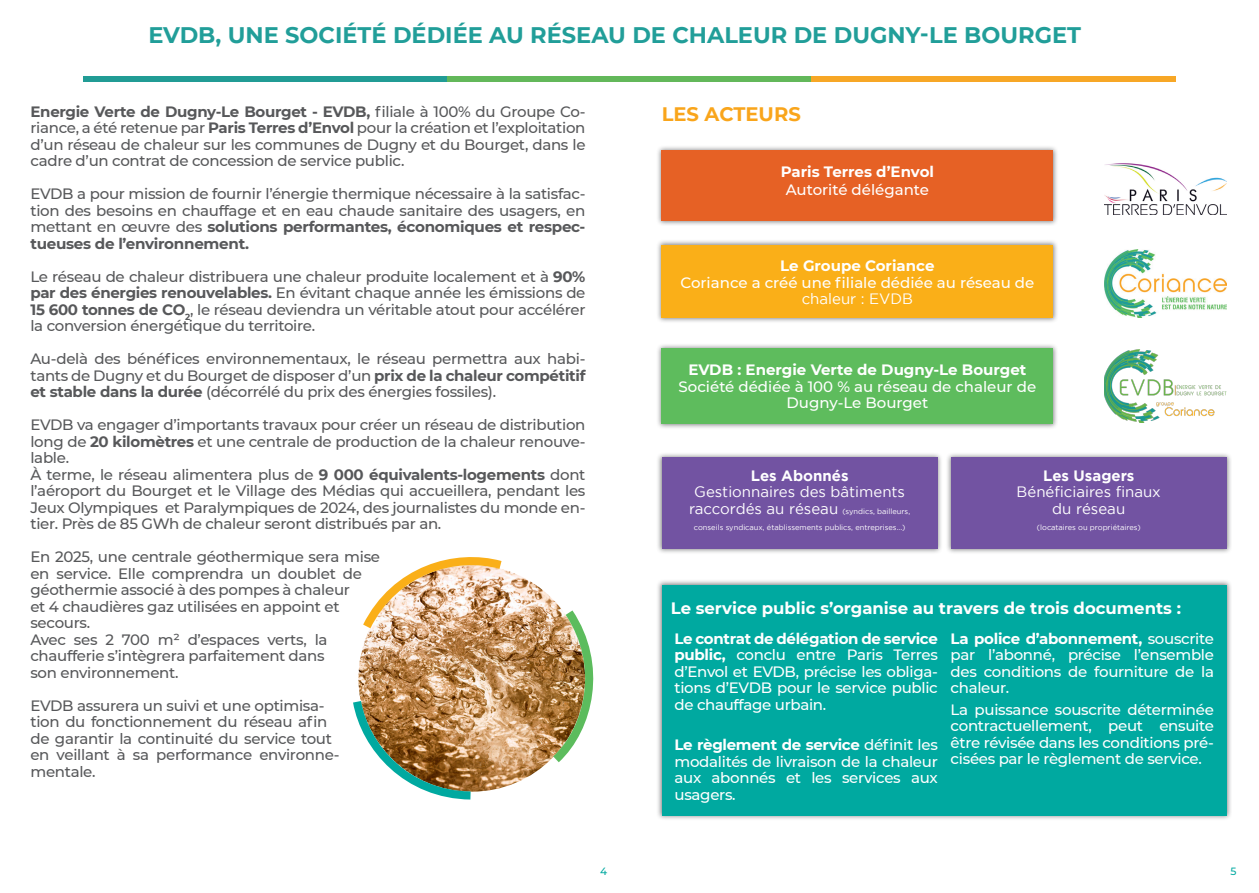
<style>
.page{position:relative;width:1259px;height:893px;background:#fff}
.page>*{position:absolute;margin:0;border:0;box-sizing:border-box;transform-origin:0 0}
.t1{font:700 22.5px "Montserrat";color:#219e99}
.t2{font:700 19.5px "Montserrat";color:#f9a51b}
.Inter{font:700 16.5px "Montserrat";color:#fff}
.texte_sommaire{font:500 15px/16.5px "Montserrat";letter-spacing:-.02em;color:#57585a;text-align:justify}
.texte_courant_gris{font:500 15px/16.5px "Montserrat";letter-spacing:-.02em;color:#fff;text-align:justify}
.texte_courant_gris-2{font:500 15px/16.5px "Montserrat";color:#fff;text-align:center}
.texte_courant_gris-3{font:700 15px "Montserrat";color:#fff}
.texte_courant_gris-4{font:15px/16.8px "Gotham";color:#fff;text-align:center}
.texte_courant_gris-5{font:700 15px "Gotham";color:#fff}
.t3{font:500 10.5px "Montserrat";color:#00a9a0}
.texte_courant_gris-6{font:7.5px "Gotham";color:#fff}
.s1{font-weight:700}
.s2{font-family:"Gotham";font-weight:400}
.s3{font-size:15px}
</style>
<div class="page">
<div style="left:83px;top:77px;width:364px;height:5px;background:#219c95"></div>
<div style="left:447px;top:77px;width:364px;height:5px;background:#63b85a"></div>
<div style="left:811px;top:77px;width:365px;height:5px;background:#f7a726"></div>
<div style="left:656px;top:579px;width:576px;height:242px;background:#57585a;opacity:.75"></div>
<div style="left:662px;top:585px;width:564px;height:230px;background:#00a9a0"></div>
<div style="left:656px;top:145px;width:402px;height:81px;background:#57585a;opacity:.75"></div>
<div style="left:662px;top:150px;width:391px;height:70px;background:#e66125"></div>
<div style="left:656px;top:239px;width:402px;height:84px;background:#57585a;opacity:.75"></div>
<div style="left:662px;top:245px;width:391px;height:73px;background:#faaf18"></div>
<div style="left:656px;top:343px;width:402px;height:86px;background:#57585a;opacity:.75"></div>
<div style="left:662px;top:349px;width:391px;height:75px;background:#5ebc5d"></div>
<div style="left:656px;top:452px;width:576px;height:103px;background:#57585a;opacity:.75"></div>
<div style="left:662px;top:458px;width:275px;height:91px;background:#7253a2"></div>
<div style="left:951px;top:458px;width:275px;height:91px;background:#7253a2"></div>
<img style="left:1104px;top:163px;width:122px;height:51px">
<img style="left:1104px;top:250px;width:122px;height:68px">
<img style="left:1104px;top:350px;width:122px;height:73px">
<img style="left:358px;top:565px;width:227px;height:227px;border-radius:113px">
<svg style="left:544px;top:601px;width:50px;height:165px"></svg>
<svg style="left:353px;top:692px;width:126px;height:108px"></svg>
<svg style="left:363px;top:557px;width:147px;height:80px"></svg>
<p class="t1" style="left:148px;top:19px;width:934px">EVDB, UNE SOCIÉTÉ DÉDIÉE AU RÉSEAU DE CHALEUR DE DUGNY-LE BOURGET</p>
<p class="texte_sommaire" style="left:30px;top:102px;width:556px"><span class="s1">Energie Verte de Dugny-Le Bourget - EVDB,</span> filiale à 100% du Groupe Co&shy;riance, a été retenue par <span class="s1">Paris Terres d’Envol</span> pour la création et l’exploitation d’un réseau de chaleur sur les communes de Dugny et du Bourget, dans le cadre d’un contrat de concession de service public.</p>
<p class="texte_sommaire" style="left:30px;top:185px;width:556px">EVDB a pour mission de fournir l’énergie thermique nécessaire à la satisfac&shy;tion des besoins en chauffage et en eau chaude sanitaire des usagers, en mettant en œuvre des <span class="s1">solutions performantes, économiques et respec&shy;tueuses de l’environnement.</span></p>
<p class="texte_sommaire" style="left:30px;top:267px;width:556px">Le réseau de chaleur distribuera une chaleur produite localement et à <span class="s1">90% par des énergies renouvelables.</span> En évitant chaque année les émissions de <span class="s1">15 600 tonnes de CO</span><sub>2</sub>, le réseau deviendra un véritable atout pour accélérer la conversion énergétique du territoire.</p>
<p class="texte_sommaire" style="left:30px;top:350px;width:556px">Au-delà des bénéfices environnementaux, le réseau permettra aux habi&shy;tants de Dugny et du Bourget de disposer d’un <span class="s1">prix de la chaleur compétitif et stable dans la durée</span> (décorrélé du prix des énergies fossiles).</p>
<p class="texte_sommaire" style="left:30px;top:416px;width:556px">EVDB va engager d’importants travaux pour créer un réseau de distribution long de <span class="s1">20 kilomètres</span> et une centrale de production de la chaleur renouve&shy;lable.</p>
<p class="texte_sommaire" style="left:30px;top:465px;width:556px">À terme, le réseau alimentera plus de <span class="s1">9 000 équivalents-logements</span> dont l’aéroport du Bourget et le Village des Médias qui accueillera, pendant les Jeux Olympiques et Paralympiques de 2024, des journalistes du monde en&shy;tier. Près de 85 GWh de chaleur seront distribués par an.</p>
<p class="texte_sommaire" style="left:30px;top:548px;width:351px;text-align:left">En 2025, une centrale géothermique sera mise en service. Elle comprendra un doublet de géothermie associé à des pompes à chaleur<br>et 4 chaudières gaz utilisées en appoint et secours.</p>
<p class="texte_sommaire" style="left:30px;top:630px;width:299px;text-align:left">Avec ses 2 700 m² d’espaces verts, la chaufferie s’intègrera parfaitement dans son environnement.</p>
<p class="texte_sommaire" style="left:30px;top:696px;width:311px;text-align:left">EVDB assurera un suivi et une optimisa&shy;tion du fonctionnement du réseau afin de garantir la continuité du service tout en veillant à sa performance environne&shy;mentale.</p>
<p class="t2" style="left:662px;top:100px;width:140px">LES ACTEURS</p>
<p class="texte_courant_gris-3" style="left:781px;top:161px;width:155px">Paris Terres d’Envol</p>
<p class="texte_courant_gris-2" style="left:786px;top:180px;width:145px">Autorité délégante</p>
<p class="texte_courant_gris-3" style="left:780px;top:255px;width:156px">Le Groupe Coriance</p>
<p class="texte_courant_gris-2" style="left:680px;top:273px;width:355px">Coriance a créé une filiale dédiée au réseau de <span class="s2">chaleur : EVDB</span></p>
<p class="texte_courant_gris-3" style="left:688px;top:359px;width:339px">EVDB : Energie Verte de Dugny-Le Bourget</p>
<p class="texte_courant_gris-2" style="left:678px;top:377px;width:359px">Société dédiée à 100 % au réseau de chaleur de<br>Dugny-Le Bourget</p>
<p class="texte_courant_gris-5" style="left:751px;top:467px;width:99px">Les Abonnés</p>
<p class="texte_courant_gris-4" style="left:694px;top:483px;width:212px">Gestionnaires des bâtiments</p>
<p class="texte_courant_gris-6" style="left:689px;top:507px;width:222px"><span class="s3">raccordés au réseau</span> (syndics, bailleurs,</p>
<p class="texte_courant_gris-6" style="left:694px;top:524px;width:213px">conseils syndicaux, établissements publics, entreprises...)</p>
<p class="texte_courant_gris-5" style="left:1043px;top:467px;width:93px">Les Usagers</p>
<p class="texte_courant_gris-4" style="left:1016px;top:483px;width:146px">Bénéficiaires finaux du réseau</p>
<p class="texte_courant_gris-6" style="left:1037px;top:524px;width:105px">(locataires ou propriétaires)</p>
<p class="Inter" style="left:671px;top:596px;width:512px">Le service public s’organise au travers de trois documents :</p>
<p class="texte_courant_gris" style="left:674px;top:629px;width:265px"><span class="s1">Le contrat de délégation de service public,</span> conclu entre Paris Terres d’Envol et EVDB, précise les obliga&shy;tions d’EVDB pour le service public de chauffage urbain.</p>
<p class="texte_courant_gris" style="left:674px;top:736px;width:265px"><span class="s1">Le règlement de service</span> définit les modalités de livraison de la chaleur aux abonnés et les services aux usagers.</p>
<p class="texte_courant_gris" style="left:950px;top:629px;width:265px"><span class="s1">La police d’abonnement,</span> souscrite par l’abonné, précise l’ensemble des conditions de fourniture de la chaleur.</p>
<p class="texte_courant_gris" style="left:950px;top:701px;width:265px">La puissance souscrite déterminée contractuellement, peut ensuite être révisée dans les conditions pré&shy;cisées par le règlement de service.</p>
<p class="t3" style="left:600px;top:864px;width:9px">4</p>
<p class="t3" style="left:1230px;top:864px;width:8px">5</p>
</div>
